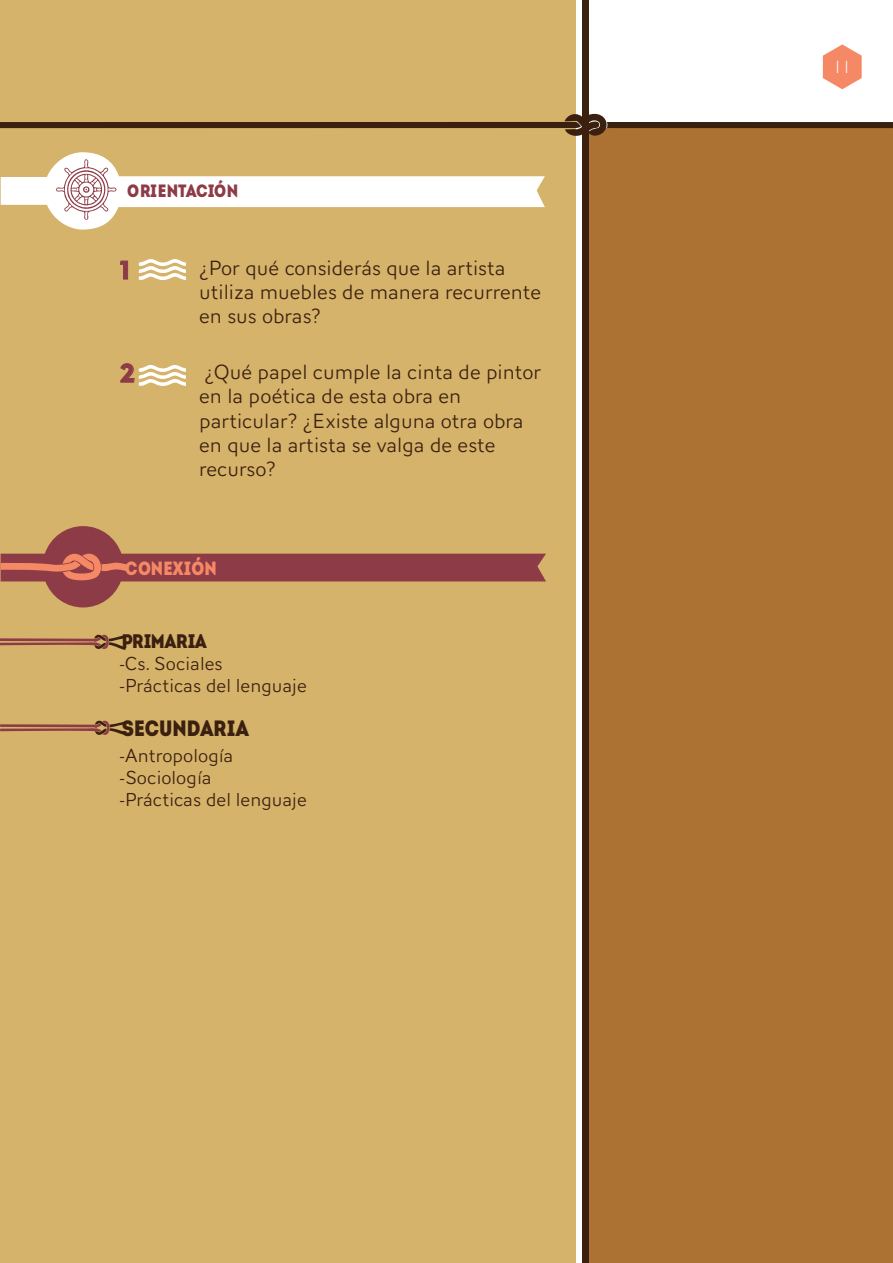
<style>
.page{position:relative;width:893px;height:1263px;background:#fff}
.page>*{position:absolute;margin:0;border:0;box-sizing:border-box;transform-origin:0 0}
.t1{font:25.5px "Geometric 415 BT Black A";color:#8d3c47}
.t2{font:22.2px "Intro Cond Black Free";color:#3b2010}
.t3{font:300 21.15px/24.3px "AW Conqueror Sans";color:#3b2010}
.t4{font:19.65px "Intro Cond Black Free";letter-spacing:-.025em;color:#3b2010}
.t5{font:300 19.35px/22px "AW Conqueror Sans";color:#3b2010}
.t6{font:19.05px "Intro Cond Black Free";letter-spacing:.01em;color:#f58965}
.t7{font:17.85px "Intro Cond Black Free";color:#8d3c47}
.t8{font:300 17.85px "Humanist 521 BT";color:#fff}
</style>
<div class="page">
<div style="left:588px;top:138px;width:305px;height:1125px;background:#ab7233"></div>
<div style="left:582px;top:0;width:6px;height:1263px;background:#3b2010"></div>
<div style="left:0;top:0;width:576px;height:1263px;background:#d5b36a"></div>
<svg style="left:0;top:109px;width:893px;height:29px"></svg>
<svg style="left:823px;top:44px;width:39px;height:45px"></svg>
<svg style="left:1px;top:152px;width:544px;height:78px"></svg>
<svg style="left:1px;top:526px;width:545px;height:81px"></svg>
<svg style="left:138px;top:259px;width:48px;height:21px"></svg>
<svg style="left:120px;top:260px;width:8px;height:20px"></svg>
<svg style="left:120px;top:363px;width:66px;height:23px"></svg>
<svg style="left:0;top:634px;width:126px;height:16px"></svg>
<svg style="left:0;top:720px;width:129px;height:15px"></svg>
<p class="t7" style="left:127px;top:179px;width:113px">ORIENTACIÓN</p>
<p class="t1" style="left:118px;top:255px;width:16px">1</p>
<p class="t1" style="left:120px;top:358px;width:16px">2</p>
<p class="t3" style="left:199px;top:256px;width:344px">¿Por qué considerás que la artista utiliza muebles de manera recurrente en sus obras?</p>
<p class="t3" style="left:199px;top:360px;width:344px">¿Qué papel cumple la cinta de pintor en la poética de esta obra en particular? ¿Existe alguna otra obra en que la artista se valga de este recurso?</p>
<p class="t6" style="left:125px;top:556px;width:93px">CONEXIÓN</p>
<p class="t4" style="left:122px;top:628px;width:86px">PRIMARIA</p>
<p class="t5" style="left:120px;top:652px;width:188px">-Cs. Sociales -Prácticas del lenguaje</p>
<p class="t2" style="left:122px;top:713px;width:129px">SECUNDARIA</p>
<p class="t5" style="left:120px;top:744px;width:188px">-Antropología -Sociología<br>-Prácticas del lenguaje</p>
<p class="t8" style="left:833px;top:56px;width:19px">11</p>
</div>
